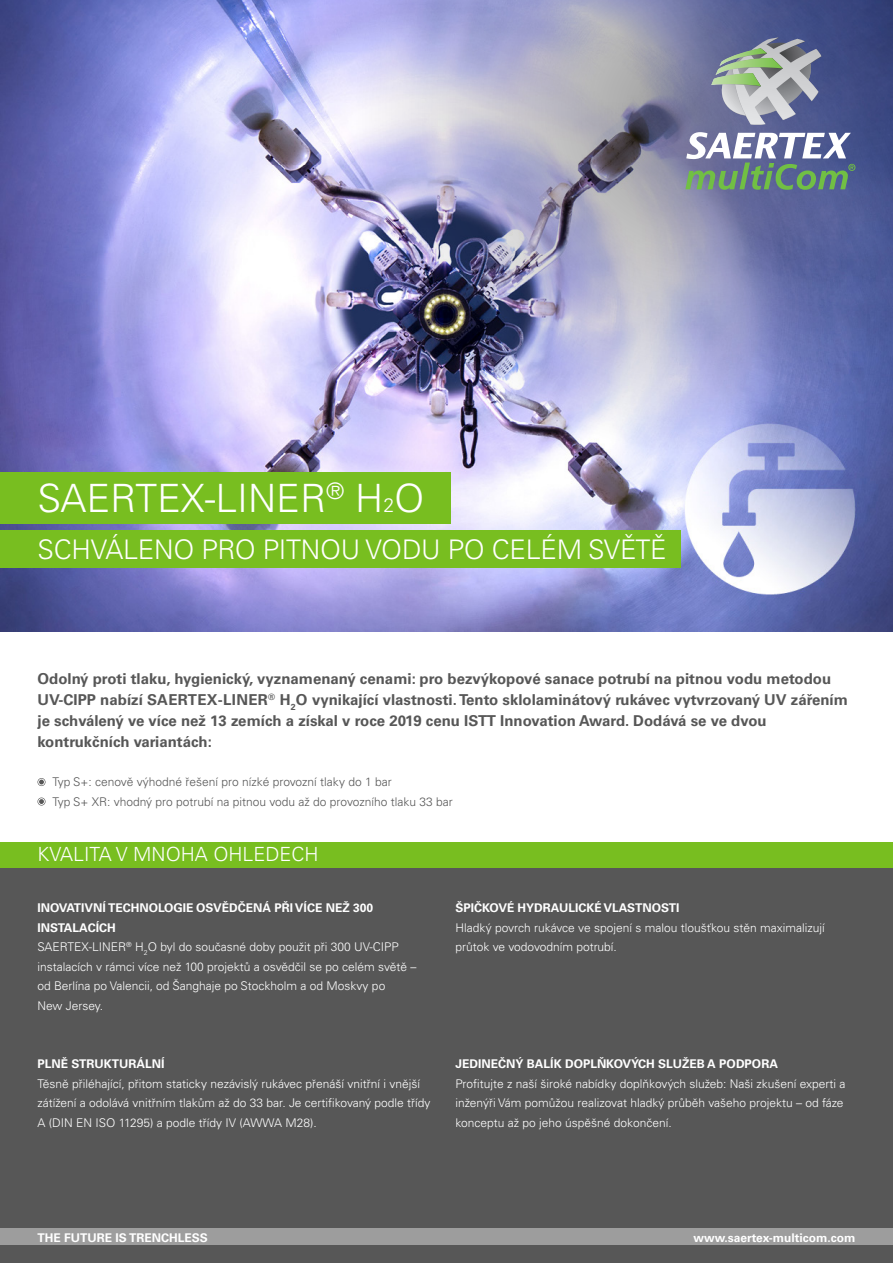
<style>
.page{position:relative;width:893px;height:1263px;background:#fff}
.page>*{position:absolute;margin:0;border:0;box-sizing:border-box;transform-origin:0 0}
.t1{font:300 39px "Univers LT Pro 45";color:#fff}
.t2{font:300 27px "Univers LT Pro 45";letter-spacing:-.01em;color:#fff}
.t3{font:300 19.5px "Univers LT Pro 45";color:#fff}
.t4{font:700 15px "Univers LT Pro 65";color:#575757}
.t5{font:300 12px "Univers LT Pro 45";color:#fff}
.t6{font:700 12px "Univers LT Pro 65";color:#fff}
.t7{font:300 12px "Univers LT Pro 45";color:#575757}
.s1{font-size:19.5px}
</style>
<div class="page">
<div style="left:0;top:866px;width:893px;height:363px;background:#575757"></div>
<img style="left:0;top:0;width:893px;height:631px">
<div style="left:0;top:1229px;width:893px;height:17px;background:#9d9d9d"></div>
<div style="left:0;top:1246px;width:893px;height:17px;background:#575757"></div>
<div style="left:0;top:530px;width:680px;height:38px;background:#78be20"></div>
<svg style="left:38px;top:778px;width:8px;height:8px"></svg>
<svg style="left:38px;top:797px;width:8px;height:8px"></svg>
<div style="left:0;top:842px;width:893px;height:26px;background:#78be20"></div>
<div style="left:0;top:472px;width:450px;height:52px;background:#78be20"></div>
<img style="left:355px;top:0;width:538px;height:451px">
<svg style="left:685px;top:132px;width:170px;height:58px"></svg>
<svg style="left:711px;top:38px;width:110px;height:87px;background:#9099a3"></svg>
<p class="t1" style="left:38px;top:474px;width:389px">SAERTEX-LINER<sup>®</sup> H<span class="s1">2</span>O</p>
<p class="t2" style="left:38px;top:532px;width:631px">SCHVÁLENO PRO PITNOU VODU PO CELÉM SVĚTĚ</p>
<p class="t4" style="left:38px;top:670px;width:795px">Odolný proti tlaku, hygienický, vyznamenaný cenami: pro bezvýkopové sanace potrubí na pitnou vodu metodou</p>
<p class="t4" style="left:38px;top:691px;width:812px">UV-CIPP nabízí SAERTEX-LINER<sup>®</sup> H<sub>2</sub>O vynikající vlastnosti. Tento sklolaminátový rukávec vytvrzovaný UV zářením</p>
<p class="t4" style="left:38px;top:712px;width:731px">je schválený ve více než 13 zemích a získal v roce 2019 cenu ISTT Innovation Award. Dodává se ve dvou</p>
<p class="t4" style="left:38px;top:733px;width:176px">kontrukčních variantách:</p>
<p class="t7" style="left:52px;top:774px;width:341px">Typ S+: cenově výhodné řešení pro nízké provozní tlaky do 1 bar</p>
<p class="t7" style="left:52px;top:794px;width:402px">Typ S+ XR: vhodný pro potrubí na pitnou vodu až do provozního tlaku 33 bar</p>
<p class="t3" style="left:38px;top:842px;width:282px">KVALITA V MNOHA OHLEDECH</p>
<p class="t6" style="left:38px;top:901px;width:337px">INOVATIVNÍ TECHNOLOGIE OSVĚDČENÁ PŘI VÍCE NEŽ 300</p>
<p class="t6" style="left:38px;top:920px;width:80px">INSTALACÍCH</p>
<p class="t5" style="left:38px;top:940px;width:363px">SAERTEX-LINER<sup>®</sup> H<sub>2</sub>O byl do současné doby použit při 300 UV-CIPP</p>
<p class="t5" style="left:38px;top:959px;width:381px">instalacích v rámci více než 100 projektů a osvědčil se po celém světě –</p>
<p class="t5" style="left:38px;top:979px;width:349px">od Berlína po Valencii, od Šanghaje po Stockholm a od Moskvy po</p>
<p class="t5" style="left:38px;top:998px;width:67px">New Jersey.</p>
<p class="t6" style="left:38px;top:1057px;width:128px">PLNĚ STRUKTURÁLNÍ</p>
<p class="t5" style="left:38px;top:1076px;width:384px">Těsně přiléhající, přitom staticky nezávislý rukávec přenáší vnitřní i vnější</p>
<p class="t5" style="left:38px;top:1095px;width:395px">zátížení a odolává vnitřním tlakům až do 33 bar. Je certifikovaný podle třídy</p>
<p class="t5" style="left:38px;top:1115px;width:281px">A (DIN EN ISO 11295) a podle třídy IV (AWWA M28).</p>
<p class="t6" style="left:455px;top:901px;width:226px">ŠPIČKOVÉ HYDRAULICKÉ VLASTNOSTI</p>
<p class="t5" style="left:455px;top:920px;width:371px">Hladký povrch rukávce ve spojení s malou tloušťkou stěn maximalizují</p>
<p class="t5" style="left:455px;top:940px;width:163px">průtok ve vodovodním potrubí.</p>
<p class="t6" style="left:455px;top:1057px;width:324px">JEDINEČNÝ BALÍK DOPLŇKOVÝCH SLUŽEB A PODPORA</p>
<p class="t5" style="left:455px;top:1076px;width:391px">Profitujte z naší široké nabídky doplňkových služeb: Naši zkušení experti a</p>
<p class="t5" style="left:455px;top:1095px;width:390px">inženýři Vám pomůžou realizovat hladký průběh vašeho projektu – od fáze</p>
<p class="t5" style="left:455px;top:1115px;width:218px">konceptu až po jeho úspěšné dokončení.</p>
<p class="t6" style="left:37px;top:1230px;width:172px">THE FUTURE IS TRENCHLESS</p>
<p class="t6" style="left:693px;top:1230px;width:163px">www.saertex-multicom.com</p>
</div>
